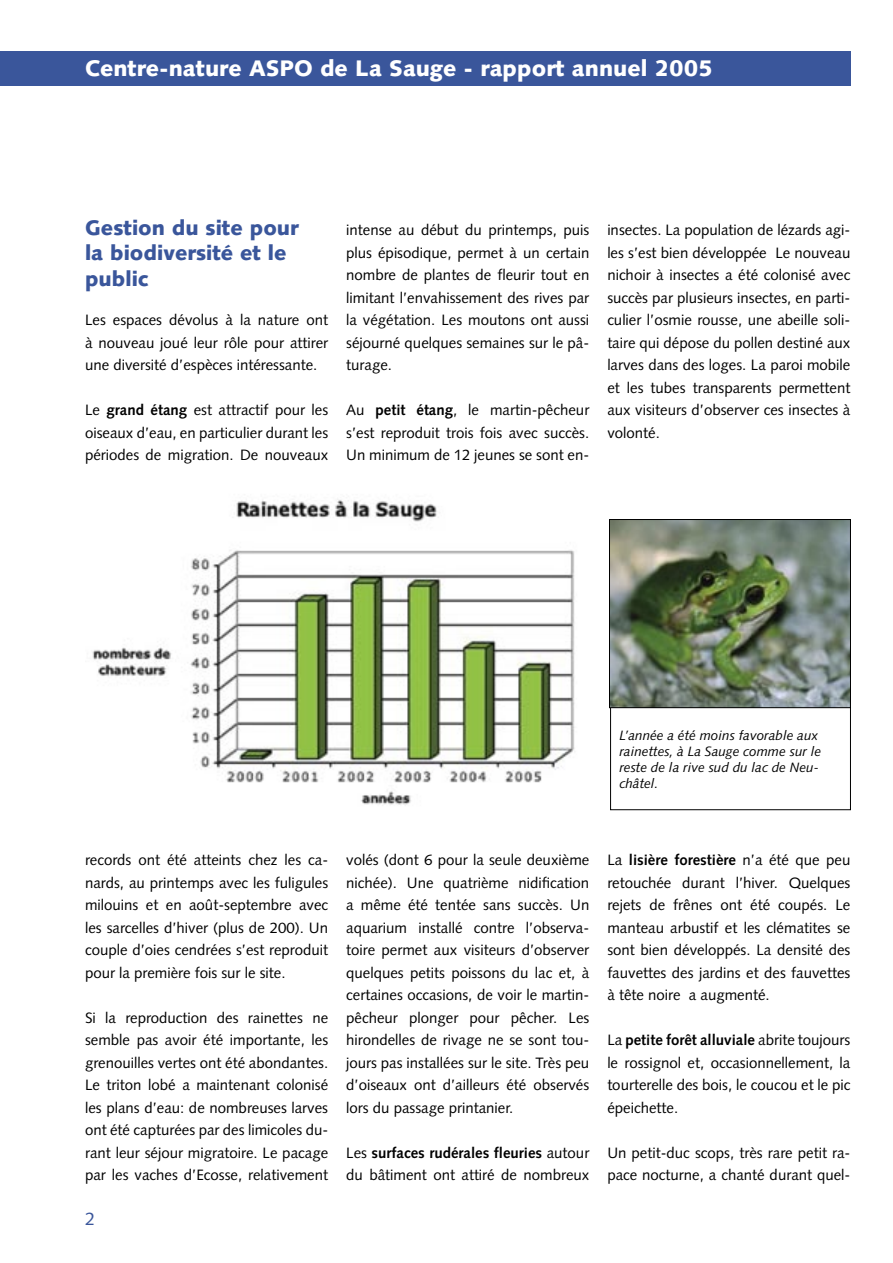
<style>
.page{position:relative;width:893px;height:1263px;background:#fff}
.page>*{position:absolute;margin:0;border:0;box-sizing:border-box;transform-origin:0 0}
.t1{font:900 22.5px "Syntax";color:#fff}
.Titres{font:900 21px/25.2px "Syntax";color:#3a569b}
.t2{font:18px "Syntax";color:#3a569b}
.Texte_courant{font:15px/22.5px "Syntax";color:#000;text-align:justify}
.Légendes{font:italic 13.5px/16.2px "Syntax";color:#000}
.s1{font-weight:700}
</style>
<div class="page">
<div style="left:0;top:51px;width:850px;height:34px;background:#3a569b"></div>
<img style="left:92px;top:499px;width:483px;height:306px">
<div style="left:610px;top:702px;width:241px;height:108px;border:1px solid #000"></div>
<img style="left:611px;top:521px;width:238px;height:185px">
<div style="left:609px;top:519px;width:242px;height:189px;border:1px solid #000"></div>
<p class="t1" style="left:85px;top:55px;width:629px">Centre-nature ASPO de La Sauge - rapport annuel 2005</p>
<p class="Titres" style="left:85px;top:215px;width:215px">Gestion du site pour la biodiversité et le public</p>
<p class="Texte_courant" style="left:85px;top:309px;width:245px">Les espaces dévolus à la nature ont à nouveau joué leur rôle pour attirer une diversité d’espèces intéressante.</p>
<p class="Texte_courant" style="left:85px;top:399px;width:245px">Le <span class="s1">grand étang</span> est attractif pour les oiseaux d’eau, en particulier durant les périodes de migration. De nouveaux</p>
<p class="Texte_courant" style="left:346px;top:219px;width:245px">intense au début du printemps, puis plus épisodique, permet à un certain nombre de plantes de fleurir tout en limitant l’envahissement des rives par la végétation. Les moutons ont aussi séjourné quelques semaines sur le pâ&shy;turage.</p>
<p class="Texte_courant" style="left:346px;top:399px;width:245px">Au <span class="s1">petit étang</span>, le martin-pêcheur s’est reproduit trois fois avec succès.<br>Un minimum de 12 jeunes se sont en-</p>
<p class="Texte_courant" style="left:607px;top:219px;width:245px">insectes. La population de lézards agi&shy;les s’est bien développée Le nouveau nichoir à insectes a été colonisé avec succès par plusieurs insectes, en parti&shy;culier l’osmie rousse, une abeille soli&shy;taire qui dépose du pollen destiné aux larves dans des loges. La paroi mobile et les tubes transparents permettent aux visiteurs d’observer ces insectes à volonté.</p>
<p class="Légendes" style="left:619px;top:727px;width:200px">L’année a été moins favorable aux</p>
<p class="Légendes" style="left:619px;top:743px;width:203px">rainettes, à La Sauge comme sur le reste de la rive sud du lac de Neu&shy;châtel.</p>
<p class="Texte_courant" style="left:85px;top:849px;width:245px">records ont été atteints chez les ca&shy;nards, au printemps avec les fuligules milouins et en août-septembre avec les sarcelles d’hiver (plus de 200). Un couple d’oies cendrées s’est reproduit pour la première fois sur le site.</p>
<p class="Texte_courant" style="left:85px;top:1006px;width:245px">Si la reproduction des rainettes ne semble pas avoir été importante, les grenouilles vertes ont été abondantes.<br>Le triton lobé a maintenant colonisé les plans d’eau: de nombreuses larves ont été capturées par des limicoles du&shy;rant leur séjour migratoire. Le pacage par les vaches d’Ecosse, relativement</p>
<p class="t2" style="left:85px;top:1208px;width:12px">2</p>
<p class="Texte_courant" style="left:346px;top:849px;width:245px">volés (dont 6 pour la seule deuxième nichée). Une quatrième nidification a même été tentée sans succès. Un aquarium installé contre l’observa&shy;toire permet aux visiteurs d’observer quelques petits poissons du lac et, à certaines occasions, de voir le martin&shy;pêcheur plonger pour pêcher. Les hirondelles de rivage ne se sont tou&shy;jours pas installées sur le site. Très peu d’oiseaux ont d’ailleurs été observés lors du passage printanier.</p>
<p class="Texte_courant" style="left:346px;top:1141px;width:245px">Les <span class="s1">surfaces rudérales fleuries</span> autour du bâtiment ont attiré de nombreux</p>
<p class="Texte_courant" style="left:607px;top:849px;width:245px">La <span class="s1">lisière forestière</span> n’a été que peu retouchée durant l’hiver. Quelques rejets de frênes ont été coupés. Le manteau arbustif et les clématites se sont bien développés. La densité des fauvettes des jardins et des fauvettes à tête noire a augmenté.</p>
<p class="Texte_courant" style="left:607px;top:1029px;width:245px">La <span class="s1">petite forêt alluviale</span> abrite toujours le rossignol et, occasionnellement, la tourterelle des bois, le coucou et le pic épeichette.</p>
<p class="Texte_courant" style="left:607px;top:1141px;width:245px">Un petit-duc scops, très rare petit ra&shy;pace nocturne, a chanté durant quel-</p>
</div>
